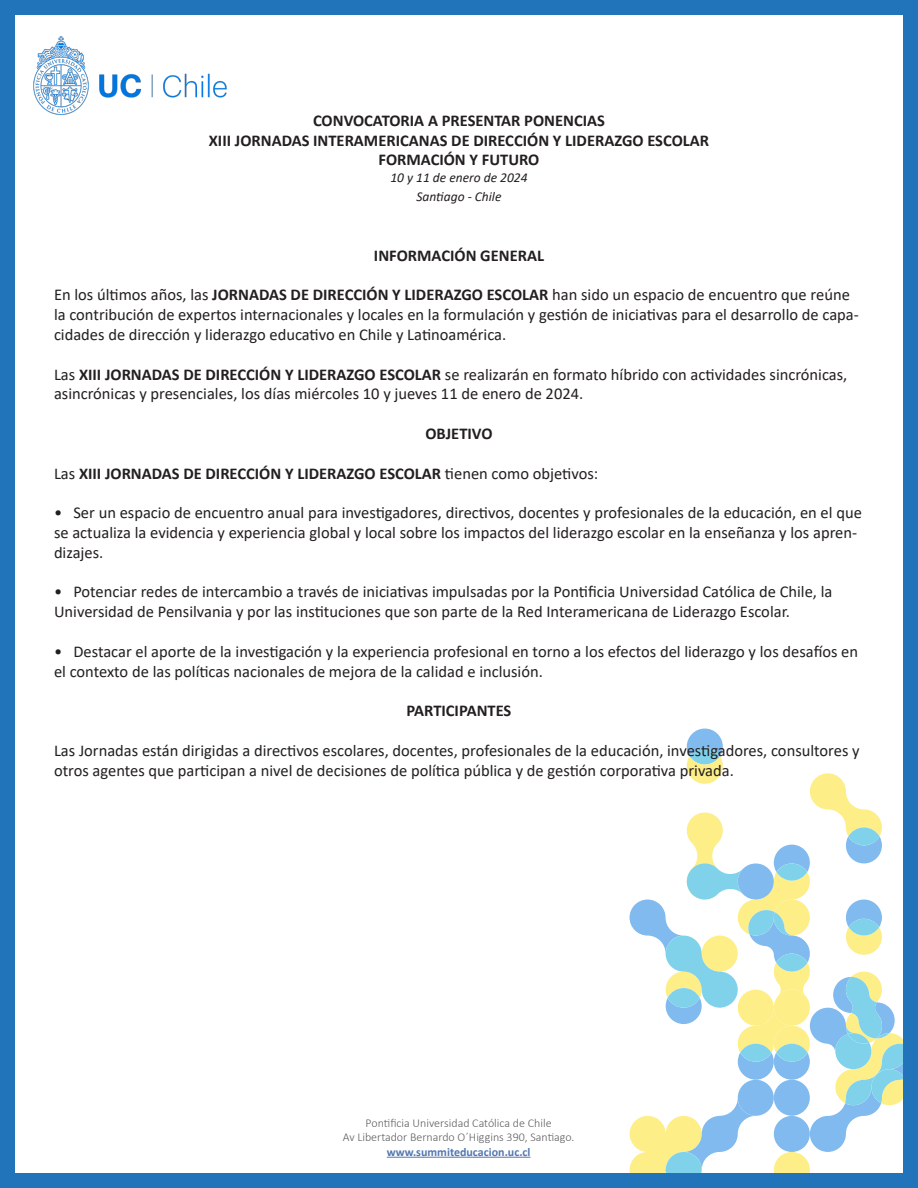
<style>
.page{position:relative;width:918px;height:1188px;background:#fff}
.page>*{position:absolute;margin:0;border:0;box-sizing:border-box;transform-origin:0 0}
.t1{font:16.5px/19.8px "Calibri";color:#231f20}
.t2{font:700 16.5px "Calibri";color:#231f20}
.t3{font:italic 13.5px "Calibri";color:#231f20}
.t4{font:300 12px "Calibri";color:#5f5f62}
.t5{font:700 12px "Calibri";color:#5376af}
.s1{font-weight:700}
.s2{font-weight:400}
</style>
<div class="page">
<svg style="left:630px;top:729px;width:272px;height:443px"></svg>
<svg style="left:848px;top:827px;width:32px;height:18px"></svg>
<img style="left:34px;top:36px;width:193px;height:79px">
<div style="left:0;top:0;width:918px;height:1188px;border:15px solid #2173ba"></div>
<hr style="left:387px;top:1157px;width:144px;height:1px;background:#5376af">
<p class="t2" style="left:313px;top:109px;width:293px">CONVOCATORIA A PRESENTAR PONENCIAS</p>
<p class="t2" style="left:209px;top:128px;width:502px">XIII JORNADAS INTERAMERICANAS DE DIRECCIÓN Y LIDERAZGO ESCOLAR</p>
<p class="t2" style="left:379px;top:148px;width:162px">FORMACIÓN Y FUTURO</p>
<p class="t3" style="left:390px;top:168px;width:139px">10 y 11 de enero de 2024</p>
<p class="t3" style="left:416px;top:188px;width:87px">Santiago - Chile</p>
<p class="t2" style="left:374px;top:244px;width:172px">INFORMACIÓN GENERAL</p>
<p class="t1" style="left:54px;top:285px;width:806px">En los últimos años, las <span class="s1">JORNADAS DE DIRECCIÓN Y LIDERAZGO ESCOLAR</span> han sido un espacio de encuentro que reúne la contribución de expertos internacionales y locales en la formulación y gestión de iniciativas para el desarrollo de capa&shy;cidades de dirección y liderazgo educativo en Chile y Latinoamérica.</p>
<p class="t1" style="left:54px;top:364px;width:795px">Las <span class="s1">XIII JORNADAS DE DIRECCIÓN Y LIDERAZGO ESCOLAR</span> se realizarán en formato híbrido con actividades sincrónicas, asincrónicas y presenciales, los días miércoles 10 y jueves 11 de enero de 2024.</p>
<p class="t2" style="left:425px;top:422px;width:69px">OBJETIVO</p>
<p class="t2" style="left:54px;top:461px;width:546px"><span class="s2">Las</span> XIII JORNADAS DE DIRECCIÓN Y LIDERAZGO ESCOLAR <span class="s2">tienen como objetivos:</span></p>
<p class="t1" style="left:54px;top:502px;width:809px">• Ser un espacio de encuentro anual para investigadores, directivos, docentes y profesionales de la educación, en el que se actualiza la evidencia y experiencia global y local sobre los impactos del liderazgo escolar en la enseñanza y los apren&shy;dizajes.</p>
<p class="t1" style="left:54px;top:582px;width:780px">• Potenciar redes de intercambio a través de iniciativas impulsadas por la Pontificia Universidad Católica de Chile, la<br>Universidad de Pensilvania y por las instituciones que son parte de la Red Interamericana de Liderazgo Escolar.</p>
<p class="t1" style="left:54px;top:641px;width:806px">• Destacar el aporte de la investigación y la experiencia profesional en torno a los efectos del liderazgo y los desafíos en el contexto de las políticas nacionales de mejora de la calidad e inclusión.</p>
<p class="t2" style="left:407px;top:699px;width:106px">PARTICIPANTES</p>
<p class="t1" style="left:54px;top:740px;width:807px">Las Jornadas están dirigidas a directivos escolares, docentes, profesionales de la educación, investigadores, consultores y otros agentes que participan a nivel de decisiones de política pública y de gestión corporativa privada.</p>
<p class="t4" style="left:366px;top:1116px;width:188px">Pontificia Universidad Católica de Chile</p>
<p class="t4" style="left:343px;top:1130px;width:233px">Av Libertador Bernardo O´Higgins 390, Santiago.</p>
<p class="t5" style="left:387px;top:1143px;width:145px">www.summiteducacion.uc.cl</p>
</div>
